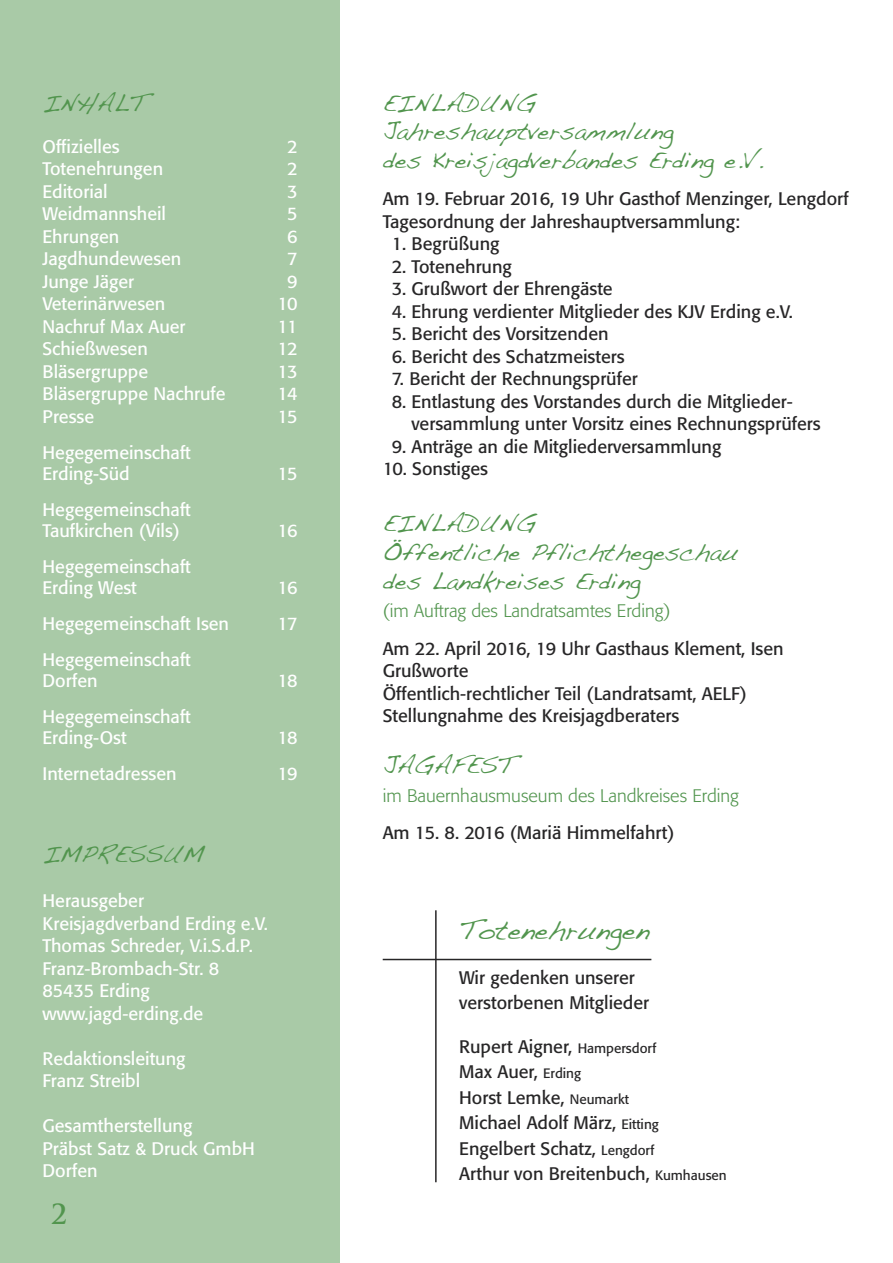
<style>
.page{position:relative;width:893px;height:1263px;background:#fff}
.page>*{position:absolute;margin:0;border:0;box-sizing:border-box;transform-origin:0 0}
.t1{font:27px "Handwriting Dakota";color:#52954e}
.t2{font:700 27px "Trajan";color:#52954e}
.t3{font:24px/28.5px "Handwriting Dakota";color:#52954e}
.t4{font:18px/25.5px "Formata";color:#272627}
.t5{font:18px/22.5px "Formata";color:#fff}
.t6{font:300 18px "Formata";color:#52954e}
.s1{font-size:13.5px}
</style>
<div class="page">
<div style="left:0;top:0;width:340px;height:1263px;background:#a9caa7"></div>
<hr style="left:435px;top:910px;width:2px;height:272px;background:#272627">
<hr style="left:383px;top:959px;width:268px;height:1px;background:#272627">
<h2 class="t3" style="left:43px;top:89px;width:105px">INHALT</h2>
<p class="t5" style="left:43px;top:136px;width:79px">Offizielles</p>
<p class="t5" style="left:287px;top:136px;width:12px">2</p>
<p class="t5" style="left:43px;top:159px;width:122px">Totenehrungen</p>
<p class="t5" style="left:287px;top:159px;width:12px">2</p>
<p class="t5" style="left:43px;top:181px;width:67px">Editorial</p>
<p class="t5" style="left:287px;top:181px;width:12px">3</p>
<p class="t5" style="left:43px;top:204px;width:125px">Weidmannsheil</p>
<p class="t5" style="left:287px;top:204px;width:12px">5</p>
<p class="t5" style="left:43px;top:226px;width:78px">Ehrungen</p>
<p class="t5" style="left:287px;top:226px;width:12px">6</p>
<p class="t5" style="left:43px;top:249px;width:140px">Jagdhundewesen</p>
<p class="t5" style="left:287px;top:249px;width:12px">7</p>
<p class="t5" style="left:43px;top:271px;width:93px">Junge Jäger</p>
<p class="t5" style="left:287px;top:271px;width:12px">9</p>
<p class="t5" style="left:43px;top:294px;width:124px">Veterinärwesen</p>
<p class="t5" style="left:277px;top:294px;width:22px">10</p>
<p class="t5" style="left:43px;top:316px;width:145px">Nachruf Max Auer</p>
<p class="t5" style="left:277px;top:316px;width:22px">11</p>
<p class="t5" style="left:43px;top:339px;width:107px">Schießwesen</p>
<p class="t5" style="left:277px;top:339px;width:22px">12</p>
<p class="t5" style="left:43px;top:361px;width:107px">Bläsergruppe</p>
<p class="t5" style="left:277px;top:361px;width:22px">13</p>
<p class="t5" style="left:43px;top:384px;width:185px">Bläsergruppe Nachrufe</p>
<p class="t5" style="left:277px;top:384px;width:22px">14</p>
<p class="t5" style="left:43px;top:406px;width:53px">Presse</p>
<p class="t5" style="left:277px;top:406px;width:22px">15</p>
<p class="t5" style="left:43px;top:443px;width:150px;line-height:21px">Hegegemeinschaft<br>Erding-Süd</p>
<p class="t5" style="left:277px;top:463px;width:22px">15</p>
<p class="t5" style="left:43px;top:500px;width:150px;line-height:21px">Hegegemeinschaft<br>Taufkirchen (Vils)</p>
<p class="t5" style="left:43px;top:557px;width:150px;line-height:21px">Hegegemeinschaft<br>Erding West</p>
<p class="t5" style="left:277px;top:520px;width:22px">16</p>
<p class="t5" style="left:277px;top:577px;width:22px">16</p>
<p class="t5" style="left:43px;top:613px;width:188px">Hegegemeinschaft Isen</p>
<p class="t5" style="left:277px;top:613px;width:22px">17</p>
<p class="t5" style="left:43px;top:650px;width:150px;line-height:21px">Hegegemeinschaft<br>Dorfen</p>
<p class="t5" style="left:277px;top:670px;width:22px">18</p>
<p class="t5" style="left:43px;top:707px;width:150px;line-height:21px">Hegegemeinschaft<br>Erding-Ost</p>
<p class="t5" style="left:277px;top:727px;width:22px">18</p>
<p class="t5" style="left:43px;top:763px;width:136px">Internetadressen</p>
<p class="t5" style="left:277px;top:763px;width:22px">19</p>
<h2 class="t3" style="left:43px;top:840px;width:162px">IMPRESSUM</h2>
<p class="t5" style="left:43px;top:891px;width:227px">Herausgeber<br>Kreisjagdverband Erding e.V.<br>Thomas Schreder, V.i.S.d.P.<br>Franz-Brombach-Str. 8<br>85435 Erding www.jagd-erding.de</p>
<p class="t5" style="left:43px;top:1048px;width:145px">Redaktionsleitung<br>Franz Streibl</p>
<p class="t5" style="left:43px;top:1116px;width:214px">Gesamtherstellung<br>Präbst Satz &amp; Druck GmbH<br>Dorfen</p>
<h1 class="t2" style="left:52px;top:1199px;width:17px">2</h1>
<h2 class="t3" style="left:383px;top:89px;width:382px">EINLADUNG<br>Jahreshauptversammlung<br>des Kreisjagdverbandes Erding e.V.</h2>
<p class="t4" style="left:383px;top:189px;width:468px;line-height:22.5px">Am 19. Februar 2016, 19 Uhr Gasthof Menzinger, Lengdorf<br>Tagesordnung der Jahreshauptversammlung:</p>
<p class="t4" style="left:392px;top:232px;width:109px">1. Begrüßung</p>
<p class="t4" style="left:392px;top:255px;width:122px">2. Totenehrung</p>
<p class="t4" style="left:392px;top:277px;width:223px">3. Grußwort der Ehrengäste</p>
<p class="t4" style="left:392px;top:300px;width:403px">4. Ehrung verdienter Mitglieder des KJV Erding e.V.</p>
<p class="t4" style="left:392px;top:322px;width:218px">5. Bericht des Vorsitzenden</p>
<p class="t4" style="left:392px;top:345px;width:235px">6. Bericht des Schatzmeisters</p>
<p class="t4" style="left:392px;top:367px;width:248px">7. Bericht der Rechnungsprüfer</p>
<p class="t4" style="left:411px;top:391px;width:411px;line-height:22.5px;text-indent:-20px">8. Entlastung des Vorstandes durch die Mitglieder&shy;versammlung unter Vorsitz eines Rechnungsprüfers</p>
<p class="t4" style="left:392px;top:435px;width:331px">9. Anträge an die Mitgliederversammlung</p>
<p class="t4" style="left:383px;top:457px;width:107px">10. Sonstiges</p>
<h2 class="t3" style="left:383px;top:510px;width:357px">EINLADUNG<br>Öffentliche Pflichthegeschau des Landkreises Erding</h2>
<p class="t6" style="left:383px;top:603px;width:289px">(im Auftrag des Landratsamtes Erding)</p>
<p class="t4" style="left:383px;top:639px;width:402px;line-height:22.5px">Am 22. April 2016, 19 Uhr Gasthaus Klement, Isen Grußworte<br>Öffentlich-rechtlicher Teil (Landratsamt, AELF)<br>Stellungnahme des Kreisjagdberaters</p>
<h2 class="t3" style="left:383px;top:751px;width:133px">JAGAfEST</h2>
<p class="t6" style="left:383px;top:788px;width:358px">im Bauernhausmuseum des Landkreises Erding</p>
<p class="t4" style="left:383px;top:822px;width:293px">Am 15. 8. 2016 (Mariä Himmelfahrt)</p>
<h1 class="t1" style="left:459px;top:910px;width:192px">Totenehrungen</h1>
<p class="t4" style="left:459px;top:966px;width:191px">Wir gedenken unserer verstorbenen Mitglieder</p>
<p class="t4" style="left:459px;top:1035px;width:269px">Rupert Aigner, <span class="s1">Hampersdorf<br></span>Max Auer, <span class="s1">Erding<br></span>Horst Lemke, <span class="s1">Neumarkt<br></span>Michael Adolf März, <span class="s1">Eitting<br></span>Engelbert Schatz, <span class="s1">Lengdorf<br></span>Arthur von Breitenbuch, <span class="s1">Kumhausen</span></p>
</div>
